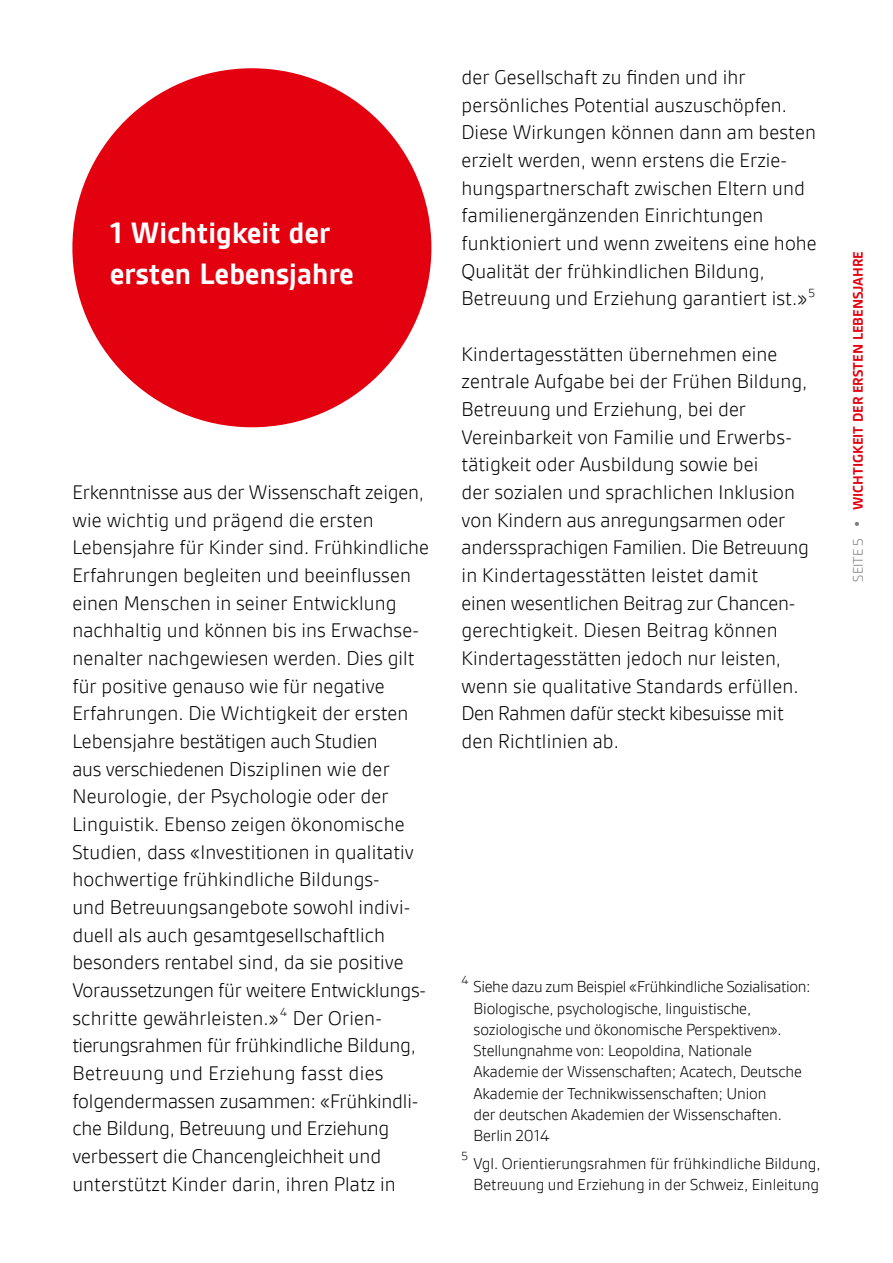
<style>
.page{position:relative;width:893px;height:1263px;background:#fff}
.page>*{position:absolute;margin:0;border:0;box-sizing:border-box;transform-origin:0 0}
.t1{font:700 31.95px/40.5px "Gesta";letter-spacing:.005em;color:#fff}
.t2{font:300 21.3px/27.6px "Gesta";letter-spacing:.005em;color:#000}
.t3{font:300 17.1px/21.3px "Gesta";letter-spacing:-.01em;color:#000}
.t4{font:700 14.85px "Gesta";color:#e3000f}
.t5{font:300 12.75px "Gesta";color:#000}
.s1{font-weight:300;color:#7b7b7a}
.s2{font-size:17.1px;color:#7b7b7a}
</style>
<div class="page">
<div style="left:72px;top:68px;width:359px;height:359px;background:#e3000f;border-radius:50%"></div>
<h1 class="t1" style="left:110px;top:213px;width:245px">1 Wichtigkeit der ersten Lebensjahre</h1>
<p class="t2" style="left:72px;top:478px;width:358px">Erkenntnisse aus der Wissenschaft zeigen, wie wichtig und prägend die ersten Lebensjahre für Kinder sind. Frühkindliche Erfahrungen begleiten und beeinflussen einen Menschen in seiner Entwicklung nachhaltig und können bis ins Erwachse&shy;nenalter nachgewiesen werden. Dies gilt für positive genauso wie für negative Erfahrungen. Die Wichtigkeit der ersten Lebensjahre bestätigen auch Studien<br>aus verschiedenen Disziplinen wie der Neurologie, der Psychologie oder der Linguistik. Ebenso zeigen ökonomische Studien, dass «Investitionen in qualitativ hochwertige frühkindliche Bildungs-<br>und Betreuungsangebote sowohl indivi&shy;duell als auch gesamtgesellschaftlich besonders rentabel sind, da sie positive Voraussetzungen für weitere Entwicklungs&shy;schritte gewährleisten.»<sup>4</sup> Der Orien&shy;tierungsrahmen für frühkindliche Bildung, Betreuung und Erziehung fasst dies folgendermassen zusammen: «Frühkindli&shy;che Bildung, Betreuung und Erziehung verbessert die Chancengleichheit und unterstützt Kinder darin, ihren Platz in</p>
<p class="t2" style="left:462px;top:63px;width:357px">der Gesellschaft zu finden und ihr persönliches Potential auszuschöpfen.<br>Diese Wirkungen können dann am besten erzielt werden, wenn erstens die Erzie&shy;hungspartnerschaft zwischen Eltern und familienergänzenden Einrichtungen funktioniert und wenn zweitens eine hohe Qualität der frühkindlichen Bildung, Betreuung und Erziehung garantiert ist.»<sup>5</sup></p>
<p class="t2" style="left:462px;top:340px;width:349px">Kindertagesstätten übernehmen eine zentrale Aufgabe bei der Frühen Bildung, Betreuung und Erziehung, bei der Vereinbarkeit von Familie und Erwerbs&shy;tätigkeit oder Ausbildung sowie bei<br>der sozialen und sprachlichen Inklusion von Kindern aus anregungsarmen oder anderssprachigen Familien. Die Betreuung in Kindertagesstätten leistet damit<br>einen wesentlichen Beitrag zur Chancen&shy;gerechtigkeit. Diesen Beitrag können Kindertagesstätten jedoch nur leisten, wenn sie qualitative Standards erfüllen.<br>Den Rahmen dafür steckt kibesuisse mit den Richtlinien ab.</p>
<p class="t4" style="left:850px;top:581px;width:332px;rotate:-90deg"><span class="s1">SEITE 5</span> <span class="s2">•</span> WICHTIGKEIT DER ERSTEN LEBENSJAHRE</p>
<p class="t5" style="left:462px;top:973px;width:8px">4</p>
<p class="t3" style="left:474px;top:976px;width:339px">Siehe dazu zum Beispiel «Frühkindliche Sozialisation:<br>Biologische, psychologische, linguistische, soziologische und ökonomische Perspektiven».<br>Stellungnahme von: Leopoldina, Nationale Akademie der Wissenschaften; Acatech, Deutsche Akademie der Technikwissenschaften; Union<br>der deutschen Akademien der Wissenschaften.<br>Berlin 2014</p>
<p class="t5" style="left:462px;top:1149px;width:8px">5</p>
<p class="t3" style="left:474px;top:1153px;width:348px">Vgl. Orientierungsrahmen für frühkindliche Bildung,<br>Betreuung und Erziehung in der Schweiz, Einleitung</p>
</div>
